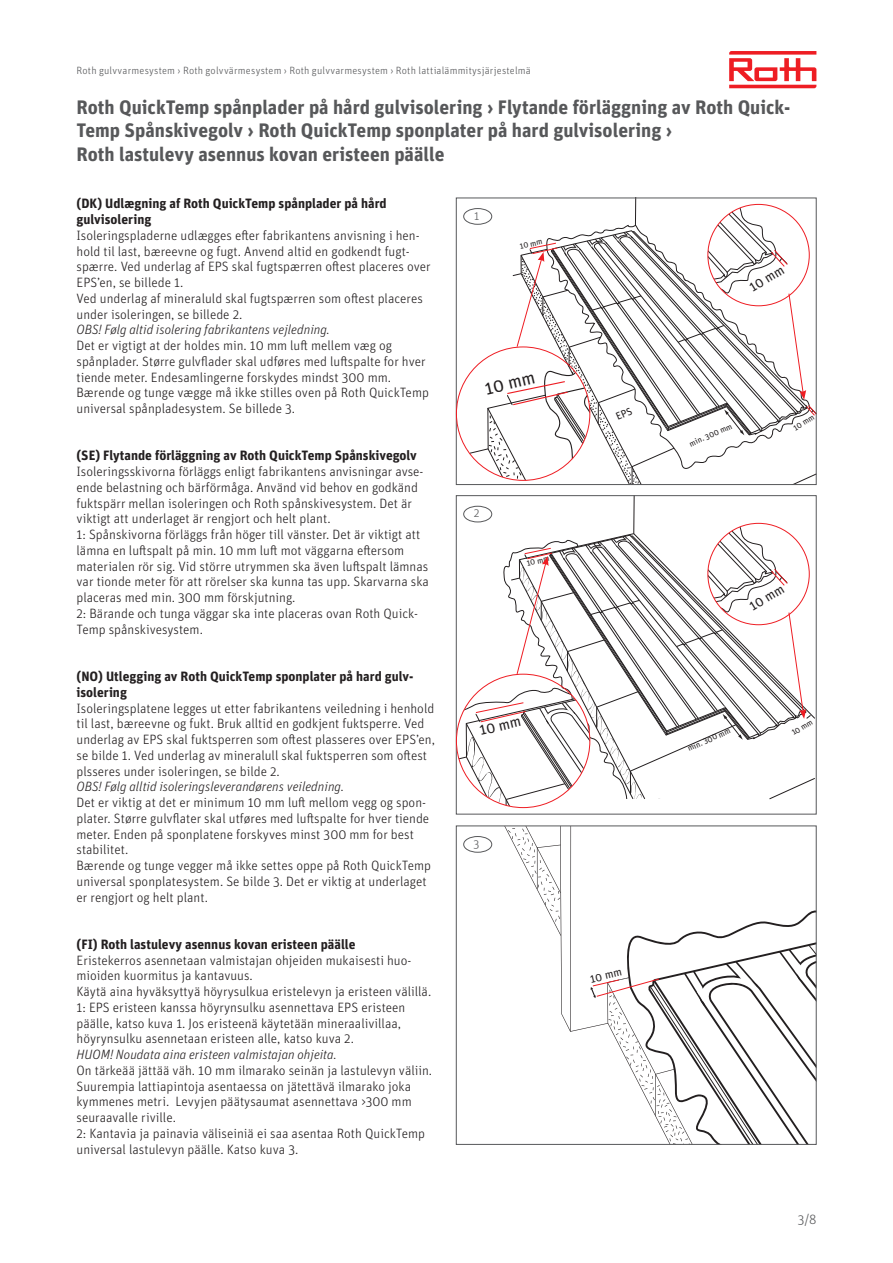
<style>
.page{position:relative;width:893px;height:1263px;background:#fff}
.page>*{position:absolute;margin:0;border:0;box-sizing:border-box;transform-origin:0 0}
.Produktsidor_m_tab{font:700 19.5px/23.4px "Unit OT";color:#57585a}
.t1{font:18px "Unit OT";color:#231f20}
.t2{font:14.85px "Unit OT";color:#231f20}
.Produktsidor_m_tab-2{font:300 13.5px/15.8px "Unit OT";color:#231f20}
.Produktsidor_m_tab-3{font:700 13.5px/15.8px "Unit OT";color:#231f20}
.Produktsidor_m_tab-4{font:italic 300 13.5px "Unit OT";color:#231f20}
.t3{font:13.5px "Unit OT";color:#231f20}
.t4{font:300 13.5px "Unit OT";color:#57585a}
.t5{font:300 12px "Unit OT";color:#57585a}
.t6{font:11.4px "Unit OT";color:#231f20}
.t7{font:300 10.5px "Unit OT";letter-spacing:.015em;color:#57585a}
.t8{font:8.1px "Unit OT";color:#231f20}
.s1{font-style:italic}
</style>
<div class="page">
<svg style="left:729px;top:51px;width:87px;height:37px"></svg>
<svg style="left:505px;top:828px;width:55px;height:107px"></svg>
<svg style="left:560px;top:828px;width:30px;height:204px"></svg>
<hr style="left:570px;top:826px;width:1px;height:205px;background:#231f20">
<svg style="left:590px;top:910px;width:224px;height:232px"></svg>
<div style="left:456px;top:826px;width:360px;height:318px;border:1px solid #57585a"></div>
<div style="left:463px;top:208px;width:29px;height:16px;border:1px solid #57585a;border-radius:50%"></div>
<div style="left:463px;top:836px;width:29px;height:16px;border:1px solid #57585a;border-radius:50%"></div>
<svg style="left:456px;top:496px;width:359px;height:311px"></svg>
<svg style="left:470px;top:198px;width:347px;height:287px"></svg>
<p class="t7" style="left:77px;top:64px;width:456px">Roth gulvvarmesystem › Roth golvvärmesystem › Roth gulvvarmesystem › Roth lattialämmitysjärjestelmä</p>
<p class="Produktsidor_m_tab" style="left:77px;top:95px;width:715px">Roth QuickTemp spånplader på hård gulvisolering › Flytande förläggning av Roth Quick-<br>Temp Spånskivegolv › Roth QuickTemp sponplater på hard gulvisolering ›</p>
<p class="Produktsidor_m_tab" style="left:77px;top:142px;width:369px">Roth lastulevy asennus kovan eristeen päälle</p>
<p class="Produktsidor_m_tab-3" style="left:77px;top:196px;width:312px">(DK) Udlægning af Roth QuickTemp spånplader på hård</p>
<p class="Produktsidor_m_tab-3" style="left:77px;top:211px;width:76px">gulvisolering</p>
<p class="Produktsidor_m_tab-2" style="left:77px;top:227px;width:345px">Isoleringspladerne udlægges efter fabrikantens anvisning i hen-</p>
<p class="Produktsidor_m_tab-2" style="left:77px;top:243px;width:356px">hold til last, bæreevne og fugt. Anvend altid en godkendt fugt&shy;spærre. Ved underlag af EPS skal fugtspærren oftest placeres over<br>EPS’en, se billede 1.</p>
<p class="Produktsidor_m_tab-2" style="left:77px;top:290px;width:348px">Ved underlag af mineraluld skal fugtspærren som oftest placeres under isoleringen, se billede 2.</p>
<p class="Produktsidor_m_tab-4" style="left:77px;top:322px;width:255px">OBS! Følg altid isolering fabrikantens vejledning.</p>
<p class="Produktsidor_m_tab-2" style="left:77px;top:338px;width:351px">Det er vigtigt at der holdes min. 10 mm luft mellem væg og spånplader. Større gulvflader skal udføres med luftspalte for hver tiende meter. Endesamlingerne forskydes mindst 300 mm.</p>
<p class="Produktsidor_m_tab-2" style="left:77px;top:385px;width:354px">Bærende og tunge vægge må ikke stilles oven på Roth QuickTemp universal spånpladesystem. Se billede 3.</p>
<p class="Produktsidor_m_tab-3" style="left:77px;top:448px;width:342px">(SE) Flytande förläggning av Roth QuickTemp Spånskivegolv</p>
<p class="Produktsidor_m_tab-2" style="left:77px;top:464px;width:348px">Isoleringsskivorna förläggs enligt fabrikantens anvisningar avse&shy;ende belastning och bärförmåga. Använd vid behov en godkänd fuktspärr mellan isoleringen och Roth spånskivesystem. Det är viktigt att underlaget är rengjort och helt plant.</p>
<p class="Produktsidor_m_tab-2" style="left:77px;top:527px;width:354px">1: Spånskivorna förläggs från höger till vänster. Det är viktigt att lämna en luftspalt på min. 10 mm luft mot väggarna eftersom materialen rör sig. Vid större utrymmen ska även luftspalt lämnas var tionde meter för att rörelser ska kunna tas upp. Skarvarna ska placeras med min. 300 mm förskjutning.</p>
<p class="Produktsidor_m_tab-2" style="left:77px;top:605px;width:343px">2: Bärande och tunga väggar ska inte placeras ovan Roth Quick-<br>Temp spånskivesystem.</p>
<p class="Produktsidor_m_tab-3" style="left:77px;top:668px;width:338px">(NO) Utlegging av Roth QuickTemp sponplater på hard gulv&shy;isolering</p>
<p class="Produktsidor_m_tab-2" style="left:77px;top:700px;width:360px">Isoleringsplatene legges ut etter fabrikantens veiledning i henhold til last, bæreevne og fukt. Bruk alltid en godkjent fuktsperre. Ved underlag av EPS skal fuktsperren som oftest plasseres over EPS’en, se bilde 1. Ved underlag av mineralull skal fuktsperren som oftest plsseres under isoleringen, se bilde 2.<br><span class="s1">OBS! Følg alltid isoleringsleverandørens veiledning.</span></p>
<p class="Produktsidor_m_tab-2" style="left:77px;top:794px;width:354px">Det er viktig at det er minimum 10 mm luft mellom vegg og spon&shy;plater. Større gulvflater skal utføres med luftspalte for hver tiende meter. Enden på sponplatene forskyves minst 300 mm for best stabilitet.</p>
<p class="Produktsidor_m_tab-2" style="left:77px;top:857px;width:356px">Bærende og tunge vegger må ikke settes oppe på Roth QuickTemp universal sponplatesystem. Se bilde 3. Det er viktig at underlaget er rengjort og helt plant.</p>
<p class="Produktsidor_m_tab-3" style="left:77px;top:936px;width:280px">(FI) Roth lastulevy asennus kovan eristeen päälle</p>
<p class="Produktsidor_m_tab-2" style="left:77px;top:952px;width:336px">Eristekerros asennetaan valmistajan ohjeiden mukaisesti huo&shy;mioiden kuormitus ja kantavuus.</p>
<p class="Produktsidor_m_tab-2" style="left:77px;top:983px;width:356px">Käytä aina hyväksyttyä höyrysulkua eristelevyn ja eristeen välillä.</p>
<p class="Produktsidor_m_tab-2" style="left:77px;top:999px;width:330px">1: EPS eristeen kanssa höyrynsulku asennettava EPS eristeen päälle, katso kuva 1. Jos eristeenä käytetään mineraalivillaa, höyrynsulku asennetaan eristeen alle, katso kuva 2.</p>
<p class="Produktsidor_m_tab-4" style="left:77px;top:1046px;width:262px">HUOM! Noudata aina eristeen valmistajan ohjeita.</p>
<p class="Produktsidor_m_tab-2" style="left:77px;top:1062px;width:357px">On tärkeää jättää väh. 10 mm ilmarako seinän ja lastulevyn väliin.<br>Suurempia lattiapintoja asentaessa on jätettävä ilmarako joka kymmenes metri. Levyjen päätysaumat asennettava &gt;300 mm seuraavalle riville.</p>
<p class="Produktsidor_m_tab-2" style="left:77px;top:1125px;width:350px">2: Kantavia ja painavia väliseiniä ei saa asentaa Roth QuickTemp universal lastulevyn päälle. Katso kuva 3.</p>
<p class="t3" style="left:297px;top:299px;width:40px;rotate:-13deg">10 mm</p>
<p class="t5" style="left:474px;top:209px;width:7px">1</p>
<p class="t8" style="left:519px;top:241px;width:25px;rotate:-13deg">10 mm</p>
<p class="t1" style="left:482px;top:378px;width:53px;rotate:-13deg">10 mm</p>
<p class="t5" style="left:474px;top:506px;width:7px">2</p>
<p class="t8" style="left:526px;top:558px;width:25px;rotate:-13deg">10 mm</p>
<p class="t2" style="left:477px;top:721px;width:44px;rotate:-13deg">10 mm</p>
<p class="t5" style="left:474px;top:836px;width:7px">3</p>
<p class="t6" style="left:589px;top:972px;width:34px;rotate:-13deg">10 mm</p>
<p class="t3" style="left:746px;top:281px;width:40px;rotate:-32deg">10 mm</p>
<p class="t8" style="left:688px;top:439px;width:48px;rotate:-24deg">min. 300 mm</p>
<p class="t8" style="left:791px;top:424px;width:25px;rotate:-32deg">10 mm</p>
<p class="t3" style="left:746px;top:600px;width:40px;rotate:-32deg">10 mm</p>
<p class="t8" style="left:686px;top:744px;width:48px;rotate:-24deg">min. 300 mm</p>
<p class="t8" style="left:790px;top:729px;width:25px;rotate:-32deg">10 mm</p>
<p class="t4" style="left:798px;top:1211px;width:20px">3/8</p>
</div>
